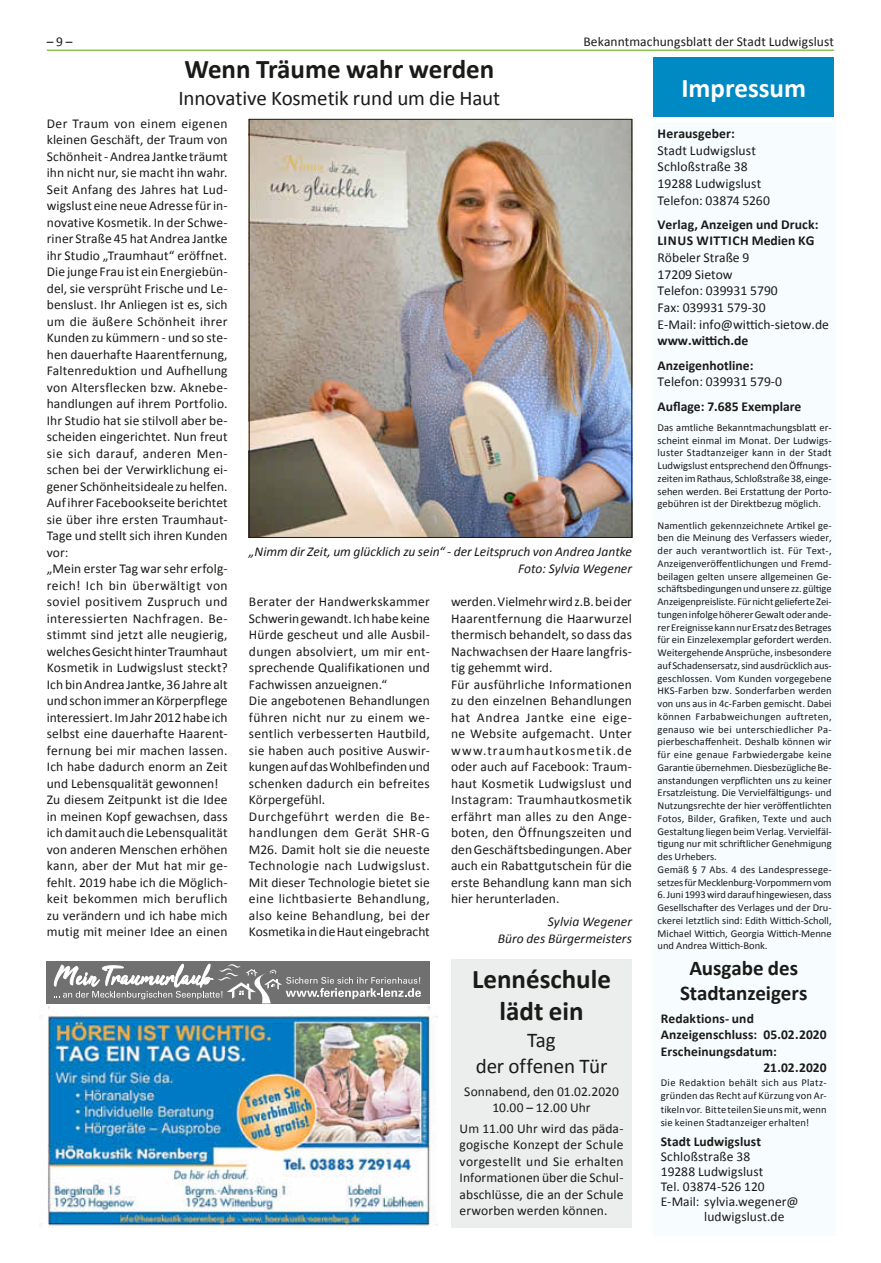
<style>
.page{position:relative;width:881px;height:1263px;background:#fff}
.page>*{position:absolute;margin:0;border:0;box-sizing:border-box;transform-origin:0 0}
.t1{font:700 27px/32.4px "Calibri";color:#1a1a18;text-align:center}
.t2{font:700 27px "Calibri";color:#fff}
.t3{font:21px/25.2px "Calibri";letter-spacing:-.01em;color:#1a1a18;text-align:center}
.t4{font:700 21px/25.2px "Calibri";letter-spacing:-.005em;color:#1a1a18;text-align:center}
.t5{font:13.65px/16.6px "Calibri";color:#1a1a18}
.t6{font:700 13.65px/16.6px "Calibri";color:#1a1a18}
.t7{font:13.5px/16.5px "Calibri";letter-spacing:.01em;color:#1a1a18}
.t8{font:italic 13.5px/16.5px "Calibri";color:#1a1a18;text-align:right}
.t9{font:700 13.5px "Calibri";letter-spacing:.01em;color:#1a1a18}
.t10{font:10.65px/12.8px "Calibri";color:#1a1a18;text-align:justify}
.t11{font:10.5px/12.8px "Calibri";color:#1a1a18;text-align:justify}
</style>
<div class="page">
<hr style="left:47px;top:50px;width:786px;height:1px;background:#75b828">
<div style="left:653px;top:57px;width:180px;height:60px;background:#008ac4"></div>
<div style="left:653px;top:123px;width:182px;height:1113px;background:#f7fcff"></div>
<img style="left:251px;top:121px;width:378px;height:415px">
<img style="left:39px;top:1007px;width:398px;height:221px">
<div style="left:451px;top:959px;width:180px;height:269px;background:#eceded"></div>
<div style="left:47px;top:961px;width:382px;height:42px;background:#707070"></div>
<svg style="left:53px;top:963px;width:368px;height:40px"></svg>
<p class="t7" style="left:47px;top:34px;width:27px">– 9 –</p>
<p class="t7" style="left:583px;top:34px;width:252px">Bekanntmachungsblatt der Stadt Ludwigslust</p>
<h1 class="t2" style="left:681px;top:71px;width:126px">Impressum</h1>
<p class="t6" style="left:657px;top:125px;width:79px">Herausgeber:</p>
<p class="t5" style="left:657px;top:142px;width:114px">Stadt Ludwigslust<br>Schloßstraße 38<br>19288 Ludwigslust<br>Telefon: 03874 5260</p>
<p class="t6" style="left:657px;top:216px;width:162px">Verlag, Anzeigen und Druck:<br>LINUS WITTICH Medien KG</p>
<p class="t5" style="left:657px;top:249px;width:173px">Röbeler Straße 9<br>17209 Sietow<br>Telefon: 039931 5790<br>Fax: 039931 579-30<br>E-Mail: info@wittich-sietow.de</p>
<p class="t6" style="left:657px;top:329px;width:97px;line-height:24.3px">www.wittich.de<br>Anzeigenhotline:</p>
<p class="t5" style="left:657px;top:373px;width:126px">Telefon: 039931 579-0</p>
<p class="t6" style="left:657px;top:398px;width:145px">Auflage: 7.685 Exemplare</p>
<p class="t10" style="left:657px;top:421px;width:175px">Das amtliche Bekanntmachungsblatt er&shy;scheint einmal im Monat. Der Ludwigs&shy;luster Stadtanzeiger kann in der Stadt Ludwigslust entsprechend den Öffnungs&shy;zeiten im Rathaus, Schloßstraße 38, einge&shy;sehen werden. Bei Erstattung der Porto&shy;gebühren ist der Direktbezug möglich.</p>
<p class="t11" style="left:657px;top:519px;width:175px;text-align:left">Namentlich gekennzeichnete Artikel ge&shy;ben die Meinung des Verfassers wieder, der auch verantwortlich ist. Für Text-, Anzeigenveröffentlichungen und Fremd&shy;beilagen gelten unsere allgemeinen Ge&shy;schäftsbedingungen und unsere zz. gültige Anzeigenpreisliste. Für nicht gelieferte Zei&shy;tungen infolge höherer Gewalt oder ande&shy;rer Ereignisse kann nur Ersatz des Betrages für ein Einzelexemplar gefordert werden.<br>Weitergehende Ansprüche, insbesondere auf Schadensersatz, sind ausdrücklich aus&shy;geschlossen. Vom Kunden vorgegebene HKS-Farben bzw. Sonderfarben werden von uns aus in 4c-Farben gemischt. Dabei können Farbabweichungen auftreten, genauso wie bei unterschiedlicher Pa&shy;pierbeschaffenheit. Deshalb können wir für eine genaue Farbwiedergabe keine Garantie übernehmen. Diesbezügliche Be&shy;anstandungen verpflichten uns zu keiner Ersatzleistung. Die Vervielfältigungs- und Nutzungsrechte der hier veröffentlichten Fotos, Bilder, Grafiken, Texte und auch Gestaltung liegen beim Verlag. Vervielfäl&shy;tigung nur mit schriftlicher Genehmigung des Urhebers.<br>Gemäß § 7 Abs. 4 des Landespressege&shy;setzes für Mecklenburg-Vorpommern vom</p>
<p class="t11" style="left:657px;top:888px;width:175px">6. Juni 1993 wird darauf hingewiesen, dass Gesellschafter des Verlages und der Dru&shy;ckerei letztlich sind: Edith Wittich-Scholl, Michael Wittich, Georgia Wittich-Menne und Andrea Wittich-Bonk.</p>
<h2 class="t4" style="left:679px;top:955px;width:129px">Ausgabe des<br>Stadtanzeigers</h2>
<p class="t9" style="left:660px;top:1010px;width:95px">Redaktions- und</p>
<p class="t9" style="left:660px;top:1026px;width:167px">Anzeigenschluss: 05.02.2020</p>
<p class="t9" style="left:660px;top:1043px;width:117px">Erscheinungsdatum:</p>
<p class="t9" style="left:763px;top:1059px;width:65px">21.02.2020</p>
<p class="t11" style="left:660px;top:1075px;width:167px;line-height:13.5px">Die Redaktion behält sich aus Platz&shy;gründen das Recht auf Kürzung von Ar&shy;tikeln vor. Bitte teilen Sie uns mit, wenn sie keinen Stadtanzeiger erhalten!</p>
<p class="t9" style="left:660px;top:1133px;width:102px">Stadt Ludwigslust</p>
<p class="t7" style="left:660px;top:1148px;width:91px">Schloßstraße 38</p>
<p class="t7" style="left:660px;top:1163px;width:104px">19288 Ludwigslust</p>
<p class="t7" style="left:660px;top:1178px;width:105px">Tel. 03874-526 120</p>
<p class="t7" style="left:660px;top:1193px;width:139px">E-Mail: sylvia.wegener@</p>
<p class="t7" style="left:704px;top:1208px;width:82px">ludwigslust.de</p>
<h1 class="t1" style="left:184px;top:52px;width:311px">Wenn Träume wahr werden</h1>
<h2 class="t3" style="left:178px;top:85px;width:323px">Innovative Kosmetik rund um die Haut</h2>
<p class="t7" style="left:47px;top:115px;width:182px">Der Traum von einem eigenen kleinen Geschäft, der Traum von<br>Schönheit - Andrea Jantke träumt ihn nicht nur, sie macht ihn wahr.<br>Seit Anfang des Jahres hat Lud&shy;wigslust eine neue Adresse für in&shy;novative Kosmetik. In der Schwe&shy;riner Straße 45 hat Andrea Jantke ihr Studio „Traumhaut“ eröffnet.<br>Die junge Frau ist ein Energiebün&shy;del, sie versprüht Frische und Le&shy;benslust. Ihr Anliegen ist es, sich um die äußere Schönheit ihrer<br>Kunden zu kümmern - und so ste&shy;hen dauerhafte Haarentfernung,<br>Faltenreduktion und Aufhellung von Altersflecken bzw. Aknebe&shy;handlungen auf ihrem Portfolio.<br>Ihr Studio hat sie stilvoll aber be&shy;scheiden eingerichtet. Nun freut sie sich darauf, anderen Men&shy;schen bei der Verwirklichung ei&shy;gener Schönheitsideale zu helfen.<br>Auf ihrer Facebookseite berichtet sie über ihre ersten Traumhaut-<br>Tage und stellt sich ihren Kunden vor:<br>„Mein erster Tag war sehr erfolg&shy;reich! Ich bin überwältigt von soviel positivem Zuspruch und interessierten Nachfragen. Be&shy;stimmt sind jetzt alle neugierig, welches Gesicht hinter Traumhaut<br>Kosmetik in Ludwigslust steckt?<br>Ich bin Andrea Jantke, 36 Jahre alt und schon immer an Körperpflege interessiert. Im Jahr 2012 habe ich selbst eine dauerhafte Haarent&shy;fernung bei mir machen lassen.<br>Ich habe dadurch enorm an Zeit und Lebensqualität gewonnen!<br>Zu diesem Zeitpunkt ist die Idee in meinen Kopf gewachsen, dass ich damit auch die Lebensqualität von anderen Menschen erhöhen kann, aber der Mut hat mir ge&shy;fehlt. 2019 habe ich die Möglich&shy;keit bekommen mich beruflich zu verändern und ich habe mich mutig mit meiner Idee an einen</p>
<p class="t8" style="left:249px;top:543px;width:384px">„Nimm dir Zeit, um glücklich zu sein“ - der Leitspruch von Andrea Jantke<br>Foto: Sylvia Wegener</p>
<p class="t7" style="left:249px;top:594px;width:182px">Berater der Handwerkskammer<br>Schwerin gewandt. Ich habe keine<br>Hürde gescheut und alle Ausbil&shy;dungen absolviert, um mir ent&shy;sprechende Qualifikationen und<br>Fachwissen anzueignen.“<br>Die angebotenen Behandlungen führen nicht nur zu einem we&shy;sentlich verbesserten Hautbild, sie haben auch positive Auswir&shy;kungen auf das Wohlbefinden und schenken dadurch ein befreites<br>Körpergefühl.<br>Durchgeführt werden die Be&shy;handlungen dem Gerät SHR-G<br>M26. Damit holt sie die neueste<br>Technologie nach Ludwigslust.<br>Mit dieser Technologie bietet sie eine lichtbasierte Behandlung, also keine Behandlung, bei der<br>Kosmetika in die Haut eingebracht</p>
<p class="t7" style="left:451px;top:593px;width:182px">werden. Vielmehr wird z.B. bei der<br>Haarentfernung die Haarwurzel thermisch behandelt, so dass das<br>Nachwachsen der Haare langfris&shy;tig gehemmt wird.<br>Für ausführliche Informationen zu den einzelnen Behandlungen hat Andrea Jantke eine eige&shy;ne Website aufgemacht. Unter www.traumhautkosmetik.de oder auch auf Facebook: Traum&shy;haut Kosmetik Ludwigslust und<br>Instagram: Traumhautkosmetik erfährt man alles zu den Ange&shy;boten, den Öffnungszeiten und den Geschäftsbedingungen. Aber auch ein Rabattgutschein für die erste Behandlung kann man sich hier herunterladen.</p>
<p class="t8" style="left:497px;top:913px;width:136px">Sylvia Wegener<br>Büro des Bürgermeisters</p>
<h1 class="t1" style="left:472px;top:962px;width:140px">Lennéschule lädt ein</h1>
<h2 class="t3" style="left:475px;top:1028px;width:133px">Tag<br>der offenen Tür</h2>
<p class="t7" style="left:464px;top:1083px;width:156px;text-align:center">Sonnabend, den 01.02.2020<br>10.00 – 12.00 Uhr</p>
<p class="t7" style="left:459px;top:1120px;width:165px;text-align:justify">Um 11.00 Uhr wird das päda&shy;gogische Konzept der Schule vorgestellt und Sie erhalten Informationen über die Schul&shy;abschlüsse, die an der Schule erworben werden können.</p>
</div>
